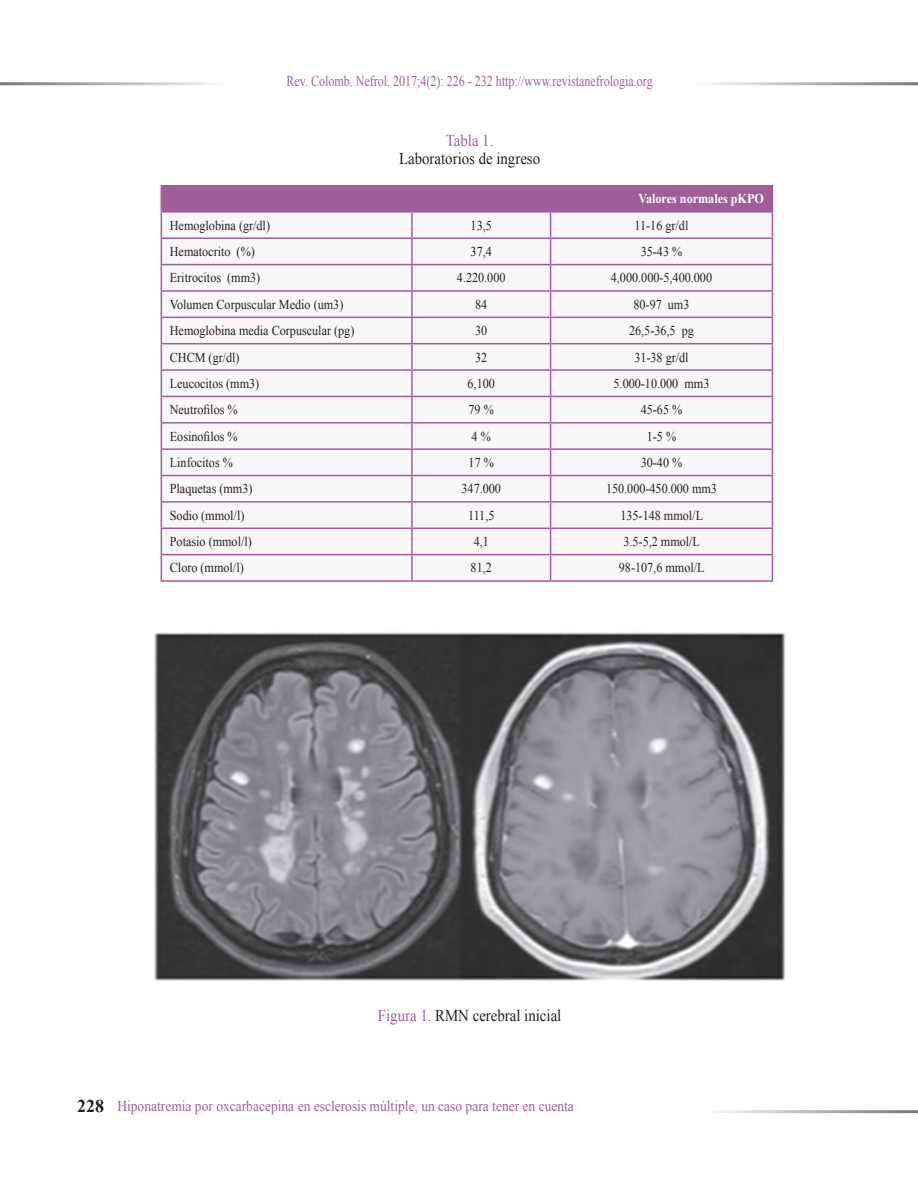
<style>
.page{position:relative;width:918px;height:1188px;background:#fff}
.page>*{position:absolute;margin:0;border:0;box-sizing:border-box;transform-origin:0 0}
.t1{font:700 18px "Times New Roman";color:#231f20}
.t2{font:16.5px "Times New Roman";color:#231f20;scale:.9 1}
.t3{font:16.5px "Times New Roman";color:#9f5e9a;scale:.9 1}
.t4{font:15px "Times New Roman";color:#9f5e9a;scale:.9 1}
.t5{font:15px "Times New Roman";color:#9f5e9a;scale:.8 1}
.t6{font:13.5px "Times New Roman";color:#231f20;scale:.9 1}
.t7{font:700 13.5px "Times New Roman";color:#fff;scale:.9 1}
.s1{color:#9f5e9a}
</style>
<div class="page">
<div style="left:161px;top:186px;width:611px;height:26px;background:#9f5e9a"></div>
<div style="left:162px;top:213px;width:610px;height:367px;background:#f9f6f9"></div>
<hr style="left:161px;top:185px;width:251px;height:1px;background:#9f5e9a">
<hr style="left:412px;top:185px;width:139px;height:1px;background:#9f5e9a">
<hr style="left:551px;top:185px;width:222px;height:1px;background:#9f5e9a">
<hr style="left:161px;top:211px;width:251px;height:2px;background:#9f5e9a">
<hr style="left:412px;top:211px;width:139px;height:2px;background:#9f5e9a">
<hr style="left:411px;top:213px;width:2px;height:24px;background:#9f5e9a">
<hr style="left:551px;top:211px;width:222px;height:2px;background:#9f5e9a">
<hr style="left:161px;top:237px;width:251px;height:2px;background:#9f5e9a">
<hr style="left:412px;top:237px;width:139px;height:2px;background:#9f5e9a">
<hr style="left:411px;top:239px;width:2px;height:25px;background:#9f5e9a">
<hr style="left:551px;top:237px;width:222px;height:2px;background:#9f5e9a">
<hr style="left:161px;top:264px;width:251px;height:1px;background:#9f5e9a">
<hr style="left:412px;top:264px;width:139px;height:1px;background:#9f5e9a">
<hr style="left:411px;top:265px;width:2px;height:25px;background:#9f5e9a">
<hr style="left:551px;top:264px;width:222px;height:1px;background:#9f5e9a">
<hr style="left:161px;top:290px;width:251px;height:2px;background:#9f5e9a">
<hr style="left:412px;top:290px;width:139px;height:2px;background:#9f5e9a">
<hr style="left:411px;top:292px;width:2px;height:25px;background:#9f5e9a">
<hr style="left:551px;top:290px;width:222px;height:2px;background:#9f5e9a">
<hr style="left:161px;top:317px;width:251px;height:1px;background:#9f5e9a">
<hr style="left:412px;top:317px;width:139px;height:1px;background:#9f5e9a">
<hr style="left:411px;top:318px;width:2px;height:25px;background:#9f5e9a">
<hr style="left:551px;top:317px;width:222px;height:1px;background:#9f5e9a">
<hr style="left:161px;top:343px;width:251px;height:1px;background:#9f5e9a">
<hr style="left:412px;top:343px;width:139px;height:1px;background:#9f5e9a">
<hr style="left:411px;top:344px;width:2px;height:25px;background:#9f5e9a">
<hr style="left:551px;top:343px;width:222px;height:1px;background:#9f5e9a">
<hr style="left:161px;top:369px;width:251px;height:2px;background:#9f5e9a">
<hr style="left:412px;top:369px;width:139px;height:2px;background:#9f5e9a">
<hr style="left:411px;top:371px;width:2px;height:25px;background:#9f5e9a">
<hr style="left:551px;top:369px;width:222px;height:2px;background:#9f5e9a">
<hr style="left:161px;top:396px;width:251px;height:1px;background:#9f5e9a">
<hr style="left:412px;top:396px;width:139px;height:1px;background:#9f5e9a">
<hr style="left:411px;top:397px;width:2px;height:25px;background:#9f5e9a">
<hr style="left:551px;top:396px;width:222px;height:1px;background:#9f5e9a">
<hr style="left:161px;top:422px;width:251px;height:2px;background:#9f5e9a">
<hr style="left:412px;top:422px;width:139px;height:2px;background:#9f5e9a">
<hr style="left:411px;top:424px;width:2px;height:24px;background:#9f5e9a">
<hr style="left:551px;top:422px;width:222px;height:2px;background:#9f5e9a">
<hr style="left:161px;top:448px;width:251px;height:2px;background:#9f5e9a">
<hr style="left:412px;top:448px;width:139px;height:2px;background:#9f5e9a">
<hr style="left:411px;top:450px;width:2px;height:25px;background:#9f5e9a">
<hr style="left:551px;top:448px;width:222px;height:2px;background:#9f5e9a">
<hr style="left:161px;top:475px;width:251px;height:1px;background:#9f5e9a">
<hr style="left:412px;top:475px;width:139px;height:1px;background:#9f5e9a">
<hr style="left:411px;top:476px;width:2px;height:25px;background:#9f5e9a">
<hr style="left:551px;top:475px;width:222px;height:1px;background:#9f5e9a">
<hr style="left:161px;top:501px;width:251px;height:2px;background:#9f5e9a">
<hr style="left:412px;top:501px;width:139px;height:2px;background:#9f5e9a">
<hr style="left:411px;top:503px;width:2px;height:25px;background:#9f5e9a">
<hr style="left:551px;top:501px;width:222px;height:2px;background:#9f5e9a">
<hr style="left:161px;top:528px;width:251px;height:1px;background:#9f5e9a">
<hr style="left:412px;top:528px;width:139px;height:1px;background:#9f5e9a">
<hr style="left:411px;top:529px;width:2px;height:25px;background:#9f5e9a">
<hr style="left:551px;top:528px;width:222px;height:1px;background:#9f5e9a">
<hr style="left:161px;top:554px;width:251px;height:1px;background:#9f5e9a">
<svg style="left:161px;top:212px;width:1px;height:368px"></svg>
<hr style="left:412px;top:554px;width:139px;height:1px;background:#9f5e9a">
<hr style="left:411px;top:555px;width:2px;height:25px;background:#9f5e9a">
<hr style="left:551px;top:554px;width:222px;height:1px;background:#9f5e9a">
<svg style="left:550px;top:213px;width:1px;height:367px"></svg>
<svg style="left:772px;top:186px;width:1px;height:394px"></svg>
<hr style="left:161px;top:580px;width:251px;height:2px;background:#9f5e9a">
<hr style="left:412px;top:580px;width:139px;height:2px;background:#9f5e9a">
<hr style="left:551px;top:580px;width:222px;height:2px;background:#9f5e9a">
<img style="left:154px;top:632px;width:632px;height:349px">
<p class="t5" style="left:287px;top:71px;width:459px">Rev. Colomb. Nefrol. 2017;4(2): 226 - 232 http://www.revistanefrologia.org</p>
<p class="t3" style="left:446px;top:130px;width:54px">Tabla 1.</p>
<p class="t2" style="left:399px;top:148px;width:158px">Laboratorios de ingreso</p>
<p class="t7" style="left:638px;top:190px;width:141px">Valores normales pKPO</p>
<p class="t6" style="left:170px;top:216px;width:113px">Hemoglobina (gr/dl)</p>
<p class="t6" style="left:471px;top:216px;width:25px">13,5</p>
<p class="t6" style="left:635px;top:216px;width:61px">11-16 gr/dl</p>
<p class="t6" style="left:170px;top:242px;width:96px">Hematocrito (%)</p>
<p class="t6" style="left:471px;top:242px;width:25px">37,4</p>
<p class="t6" style="left:641px;top:242px;width:48px">35-43 %</p>
<p class="t6" style="left:170px;top:269px;width:102px">Eritrocitos (mm3)</p>
<p class="t6" style="left:457px;top:269px;width:55px">4.220.000</p>
<p class="t6" style="left:611px;top:269px;width:114px">4,000.000-5,400.000</p>
<p class="t6" style="left:170px;top:295px;width:194px">Volumen Corpuscular Medio (um3)</p>
<p class="t6" style="left:475px;top:295px;width:15px">84</p>
<p class="t6" style="left:633px;top:295px;width:64px">80-97 um3</p>
<p class="t6" style="left:170px;top:322px;width:207px">Hemoglobina media Corpuscular (pg)</p>
<p class="t6" style="left:475px;top:322px;width:15px">30</p>
<p class="t6" style="left:629px;top:322px;width:73px">26,5-36,5 pg</p>
<p class="t6" style="left:170px;top:348px;width:79px">CHCM (gr/dl)</p>
<p class="t6" style="left:475px;top:348px;width:15px">32</p>
<p class="t6" style="left:634px;top:348px;width:62px">31-38 gr/dl</p>
<p class="t6" style="left:170px;top:374px;width:101px">Leucocitos (mm3)</p>
<p class="t6" style="left:468px;top:374px;width:32px">6,100</p>
<p class="t6" style="left:614px;top:374px;width:108px">5.000-10.000 mm3</p>
<p class="t6" style="left:170px;top:401px;width:77px">Neutrofilos %</p>
<p class="t6" style="left:469px;top:401px;width:30px">79 %</p>
<p class="t6" style="left:641px;top:401px;width:48px">45-65 %</p>
<p class="t6" style="left:170px;top:427px;width:77px">Eosinofilos %</p>
<p class="t6" style="left:472px;top:427px;width:23px">4 %</p>
<p class="t6" style="left:647px;top:427px;width:34px">1-5 %</p>
<p class="t6" style="left:170px;top:453px;width:72px">Linfocitos %</p>
<p class="t6" style="left:469px;top:453px;width:30px">17 %</p>
<p class="t6" style="left:641px;top:453px;width:48px">30-40 %</p>
<p class="t6" style="left:170px;top:480px;width:93px">Plaquetas (mm3)</p>
<p class="t6" style="left:462px;top:480px;width:45px">347.000</p>
<p class="t6" style="left:606px;top:480px;width:125px">150.000-450.000 mm3</p>
<p class="t6" style="left:170px;top:506px;width:84px">Sodio (mmol/l)</p>
<p class="t6" style="left:468px;top:506px;width:31px">111,5</p>
<p class="t6" style="left:620px;top:506px;width:93px">135-148 mmol/L</p>
<p class="t6" style="left:170px;top:533px;width:93px">Potasio (mmol/l)</p>
<p class="t6" style="left:474px;top:533px;width:18px">4,1</p>
<p class="t6" style="left:623px;top:533px;width:87px">3.5-5,2 mmol/L</p>
<p class="t6" style="left:170px;top:559px;width:84px">Cloro (mmol/l)</p>
<p class="t6" style="left:471px;top:559px;width:25px">81,2</p>
<p class="t6" style="left:619px;top:559px;width:97px">98-107,6 mmol/L</p>
<p class="t2" style="left:378px;top:1005px;width:205px"><span class="s1">Figura 1.</span> RMN cerebral inicial</p>
<h1 class="t1" style="left:77px;top:1094px;width:28px">228</h1>
<p class="t4" style="left:117px;top:1096px;width:509px">Hiponatremia por oxcarbacepina en esclerosis múltiple, un caso para tener en cuenta</p>
</div>
